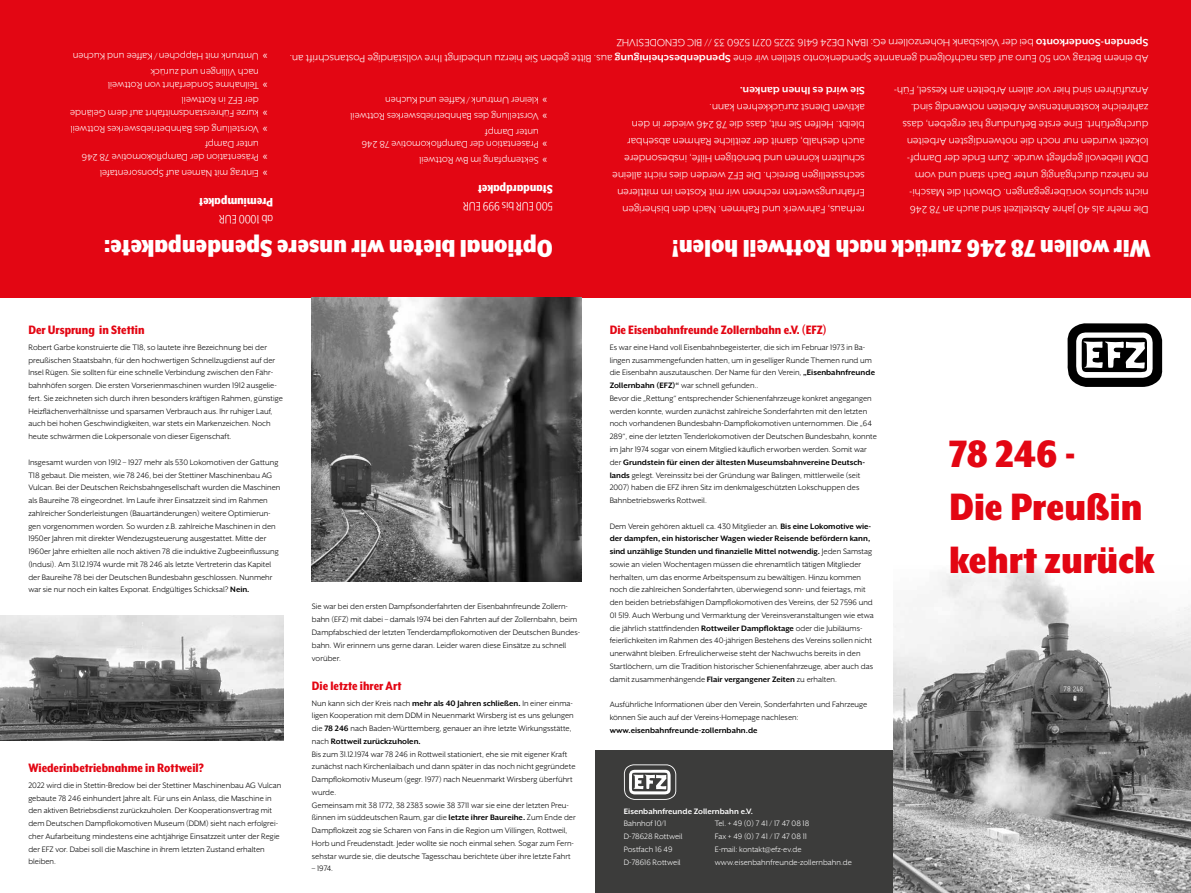
<style>
.page{position:relative;width:1191px;height:893px;background:#fff}
.page>*{position:absolute;margin:0;border:0;box-sizing:border-box;transform-origin:0 0}
.t1{font:900 43.9px/52.7px "Mr Eaves XL Mod Nar OT";color:#e30613}
.t2{font:900 28px "Mr Eaves XL Mod Nar OT";color:#fff}
.t3{font:800 14px "Mr Eaves XL Mod Nar OT";color:#e30613}
.t4{font:800 14px "Mr Eaves XL Mod Nar OT";color:#fff}
.t5{font:14px "Mr Eaves XL Mod Nar OT";color:#fff}
.t6{font:12px/17px "Mr Eaves XL San OT";color:#fff}
.t7{font:700 12px "Mr Eaves XL San OT";color:#fff}
.t8{font:11px/15.6px "Mr Eaves XL San OT";color:#fff}
.t9{font:9px/12.8px "Mr Eaves XL San OT";color:#000}
.t10{font:9px/12.8px "Mr Eaves XL San OT";color:#fff}
.t11{font:700 9px "Mr Eaves XL San OT";color:#000}
.t12{font:700 9px "Mr Eaves XL San OT";color:#fff}
.s1{font-family:"Myriad Pro"}
.s2{font-weight:700}
</style>
<div class="page">
<div style="left:595px;top:750px;width:298px;height:143px;background:#3c3c3b"></div>
<img style="left:0;top:616px;width:283px;height:125px">
<img style="left:893px;top:565px;width:298px;height:328px">
<svg style="left:1067px;top:323px;width:95px;height:64px"></svg>
<div style="left:0;top:0;width:1191px;height:298px;background:#e30613"></div>
<svg style="left:624px;top:764px;width:52px;height:36px"></svg>
<img style="left:312px;top:298px;width:269px;height:283px">
<p class="t8" style="left:267px;top:80px;width:196px;text-indent:9px;rotate:-180deg">nach Villingen und zurück<br><span class="s1">»</span> Umtrunk mit Häppchen / Kaffee und Kuchen</p>
<p class="t8" style="left:267px;top:108px;width:161px;text-indent:9px;rotate:-180deg">der EFZ in Rottweil<br><span class="s1">»</span> Teilnahme Sonderfahrt von Rottweil</p>
<p class="t8" style="left:267px;top:152px;width:199px;text-indent:9px;rotate:-180deg">unter Dampf<br><span class="s1">»</span> Vorstellung des Bahnbetriebswerkes Rottweil <span class="s1">»</span> kurze Führerstandsmitfahrt auf dem Gelände</p>
<p class="t8" style="left:267px;top:181px;width:187px;rotate:-180deg"><span class="s1">»</span> Eintrag mit Namen auf Sponsorentafel<br><span class="s1">»</span> Präsentation der Dampflokomotive 78 246</p>
<h3 class="t4" style="left:273px;top:209px;width:76px;rotate:-180deg">Premiumpaket</h3>
<h3 class="t5" style="left:273px;top:226px;width:56px;rotate:-180deg">ab 1000 EUR</h3>
<p class="t6" style="left:1148px;top:67px;width:860px;line-height:16px;rotate:-180deg">Ab einem Betrag von 50 Euro auf das nachfolgend genannte Spendenkonto stellen wir eine <span class="s2">Spendenbescheinigung</span> aus. Bitte geben Sie hierzu unbedingt Ihre vollständige Postanschrift an.<br><span class="s2">Spenden-Sonderkonto</span> bei der Volksbank Hohenzollern eG: IBAN DE24 6416 3225 0271 5260 33 // BIC GENODES1VHZ</p>
<p class="t8" style="left:547px;top:140px;width:198px;text-indent:9px;rotate:-180deg">unter Dampf<br><span class="s1">»</span> Vorstellung des Bahnbetriebswerkes Rottweil <span class="s1">»</span> kleiner Umtrunk / Kaffee und Kuchen</p>
<p class="t8" style="left:547px;top:168px;width:187px;rotate:-180deg"><span class="s1">»</span> Sektempfang im Bw Rottweil<br><span class="s1">»</span> Präsentation der Dampflokomotive 78 246</p>
<h3 class="t4" style="left:553px;top:196px;width:76px;rotate:-180deg">Standardpaket</h3>
<h3 class="t5" style="left:553px;top:213px;width:91px;rotate:-180deg">500 EUR bis 999 EUR</h3>
<h3 class="t7" style="left:865px;top:97px;width:127px;rotate:-180deg">Sie wird es Ihnen danken.</h3>
<p class="t6" style="left:865px;top:218px;width:254px;rotate:-180deg">rerhaus, Fahrwerk und Rahmen. Nach den bisherigen Erfahrungswerten rechnen wir mit Kosten im mittleren sechsstelligen Bereich. Die EFZ werden dies nicht alleine schultern können und benötigen Hilfe, insbesondere auch deshalb, damit der zeitliche Rahmen absehbar bleibt. Helfen Sie mit, dass die 78 246 wieder in den aktiven Dienst zurückkehren kann.</p>
<p class="t6" style="left:1148px;top:218px;width:256px;rotate:-180deg">Die mehr als 40 Jahre Abstellzeit sind auch an 78 246 nicht spurlos vorübergegangen. Obwohl die Maschi-<br>ne nahezu durchgängig unter Dach stand und vom DDM liebevoll gepflegt wurde. Zum Ende der Dampf&shy;lokzeit wurden nur noch die notwendigsten Arbeiten durchgeführt. Eine erste Befundung hat ergeben, dass zahlreiche kostenintensive Arbeiten notwendig sind.<br>Anzuführen sind hier vor allem Arbeiten am Kessel, Füh-</p>
<h2 class="t2" style="left:553px;top:263px;width:450px;rotate:-180deg">Optional bieten wir unsere Spendenpakete:</h2>
<h2 class="t2" style="left:1150px;top:262px;width:480px;rotate:-180deg">Wir wollen 78 246 zurück nach Rottweil holen!</h2>
<h3 class="t3" style="left:28px;top:323px;width:118px">Der Ursprung in Stettin</h3>
<p class="t9" style="left:28px;top:341px;width:256px">Robert Garbe konstruierte die T18, so lautete ihre Bezeichnung bei der preußischen Staatsbahn, für den hochwertigen Schnellzugdienst auf der Insel Rügen. Sie sollten für eine schnelle Verbindung zwischen den Fähr&shy;bahnhöfen sorgen. Die ersten Vorserienmaschinen wurden 1912 ausgelie&shy;fert. Sie zeichneten sich durch ihren besonders kräftigen Rahmen, günstige Heizflächenverhältnisse und sparsamen Verbrauch aus. Ihr ruhiger Lauf, auch bei hohen Geschwindigkeiten, war stets ein Markenzeichen. Noch heute schwärmen die Lokpersonale von dieser Eigenschaft.</p>
<p class="t9" style="left:28px;top:456px;width:254px">Insgesamt wurden von 1912 – 1927 mehr als 530 Lokomotiven der Gattung T18 gebaut. Die meisten, wie 78 246, bei der Stettiner Maschinenbau AG Vulcan. Bei der Deutschen Reichsbahngesellschaft wurden die Maschinen als Baureihe 78 eingeordnet. Im Laufe ihrer Einsatzzeit sind im Rahmen zahlreicher Sonderleistungen (Bauartänderungen) weitere Optimierun&shy;gen vorgenommen worden. So wurden z.B. zahlreiche Maschinen in den 1950er Jahren mit direkter Wendezugsteuerung ausgestattet. Mitte der 1960er Jahre erhielten alle noch aktiven 78 die induktive Zugbeeinflussung (Indusi). Am 31.12.1974 wurde mit 78 246 als letzte Vertreterin das Kapitel der Baureihe 78 bei der Deutschen Bundesbahn geschlossen. Nunmehr war sie nur noch ein kaltes Exponat. Endgültiges Schicksal? <span class="s2">Nein.</span></p>
<h3 class="t3" style="left:28px;top:761px;width:177px">Wiederinbetriebnahme in Rottweil?</h3>
<p class="t9" style="left:28px;top:779px;width:254px">2022 wird die in Stettin-Bredow bei der Stettiner Maschinenbau AG Vulcan gebaute 78 246 einhundert Jahre alt. Für uns ein Anlass, die Maschine in den aktiven Betriebsdienst zurückzuholen. Der Kooperationsvertrag mit dem Deutschen Dampflokomotiven Museum (DDM) sieht nach erfolgrei&shy;cher Aufarbeitung mindestens eine achtjährige Einsatzzeit unter der Regie der EFZ vor. Dabei soll die Maschine in ihrem letzten Zustand erhalten bleiben.</p>
<p class="t9" style="left:312px;top:600px;width:270px">Sie war bei den ersten Dampfsonderfahrten der Eisenbahnfreunde Zollern&shy;bahn (EFZ) mit dabei – damals 1974 bei den Fahrten auf der Zollernbahn, beim Dampfabschied der letzten Tenderdampflokomotiven der Deutschen Bundes&shy;bahn. Wir erinnern uns gerne daran. Leider waren diese Einsätze zu schnell vorüber.</p>
<h3 class="t3" style="left:312px;top:679px;width:91px">Die letzte ihrer Art</h3>
<p class="t9" style="left:312px;top:697px;width:265px">Nun kann sich der Kreis nach <span class="s2">mehr als 40 Jahren schließen.</span> In einer einma&shy;ligen Kooperation mit dem DDM in Neuenmarkt Wirsberg ist es uns gelungen die <span class="s2">78 246</span> nach Baden-Württemberg, genauer an ihre letzte Wirkungsstätte, nach <span class="s2">Rottweil zurückzuholen.<br></span>Bis zum 31.12.1974 war 78 246 in Rottweil stationiert, ehe sie mit eigener Kraft zunächst nach Kirchenlaibach und dann später in das noch nicht gegründete Dampflokomotiv Museum (gegr. 1977) nach Neuenmarkt Wirsberg überführt wurde.<br>Gemeinsam mit 38 1772, 38 2383 sowie 38 3711 war sie eine der letzten Preu&shy;ßinnen im süddeutschen Raum, gar die <span class="s2">letzte ihrer Baureihe.</span> Zum Ende der Dampflokzeit zog sie Scharen von Fans in die Region um Villingen, Rottweil, Horb und Freudenstadt. Jeder wollte sie noch einmal sehen. Sogar zum Fern&shy;sehstar wurde sie, die deutsche Tagesschau berichtete über ihre letzte Fahrt</p>
<p class="t9" style="left:312px;top:862px;width:23px">– 1974.</p>
<h3 class="t3" style="left:609px;top:323px;width:218px">Die Eisenbahnfreunde Zollernbahn e.V. (EFZ)</h3>
<p class="t9" style="left:609px;top:341px;width:269px">Es war eine Hand voll Eisenbahnbegeisterter, die sich im Februar 1973 in Ba&shy;lingen zusammengefunden hatten, um in geselliger Runde Themen rund um die Eisenbahn auszutauschen. Der Name für den Verein, <span class="s2">„Eisenbahnfreunde Zollernbahn (EFZ)“</span> war schnell gefunden..<br>Bevor die „Rettung“ entsprechender Schienenfahrzeuge konkret angegangen werden konnte, wurden zunächst zahlreiche Sonderfahrten mit den letzten noch vorhandenen Bundesbahn-Dampflokomotiven unternommen. Die „64<br>289“, eine der letzten Tenderlokomotiven der Deutschen Bundesbahn, konnte im Jahr 1974 sogar von einem Mitglied käuflich erworben werden. Somit war der <span class="s2">Grundstein für einen der ältesten Museumsbahnvereine Deutsch&shy;lands</span> gelegt. Vereinssitz bei der Gründung war Balingen, mittlerweile (seit 2007) haben die EFZ ihren Sitz im denkmalgeschützten Lokschuppen des Bahnbetriebswerks Rottweil.</p>
<p class="t9" style="left:609px;top:519px;width:266px">Dem Verein gehören aktuell ca. 430 Mitglieder an. <span class="s2">Bis eine Lokomotive wie&shy;der dampfen, ein historischer Wagen wieder Reisende befördern kann, sind unzählige Stunden und finanzielle Mittel notwendig.</span> Jeden Samstag sowie an vielen Wochentagen müssen die ehrenamtlich tätigen Mitglieder herhalten, um das enorme Arbeitspensum zu bewältigen. Hinzu kommen noch die zahlreichen Sonderfahrten, überwiegend sonn- und feiertags, mit den beiden betriebsfähigen Dampflokomotiven des Vereins, der 52 7596 und 01 519. Auch Werbung und Vermarktung der Vereinsveranstaltungen wie etwa die jährlich stattfindenden <span class="s2">Rottweiler Dampfloktage</span> oder die Jubiläums&shy;feierlichkeiten im Rahmen des 40-jährigen Bestehens des Vereins sollen nicht unerwähnt bleiben. Erfreulicherweise steht der Nachwuchs bereits in den Startlöchern, um die Tradition historischer Schienenfahrzeuge, aber auch das damit zusammenhängende <span class="s2">Flair vergangener Zeiten</span> zu erhalten.</p>
<p class="t9" style="left:609px;top:698px;width:259px">Ausführliche Informationen über den Verein, Sonderfahrten und Fahrzeuge können Sie auch auf der Vereins-Homepage nachlesen:</p>
<p class="t11" style="left:609px;top:725px;width:149px">www.eisenbahnfreunde-zollernbahn.de</p>
<p class="t12" style="left:624px;top:806px;width:131px">Eisenbahnfreunde Zollernbahn e.V.</p>
<p class="t10" style="left:624px;top:817px;width:60px">Bahnhof 10/1<br>D-78628 Rottweil<br>Postfach 16 49<br>D-78616 Rottweil</p>
<p class="t10" style="left:715px;top:817px;width:139px">Tel. + 49 (0) 7 41 / 17 47 08 18<br>Fax + 49 (0) 7 41 / 17 47 08 11<br>E-mail: kontakt@efz-ev.de www.eisenbahnfreunde-zollernbahn.de</p>
<h1 class="t1" style="left:949px;top:428px;width:207px">78 246 -<br>Die Preußin kehrt zurück</h1>
</div>
